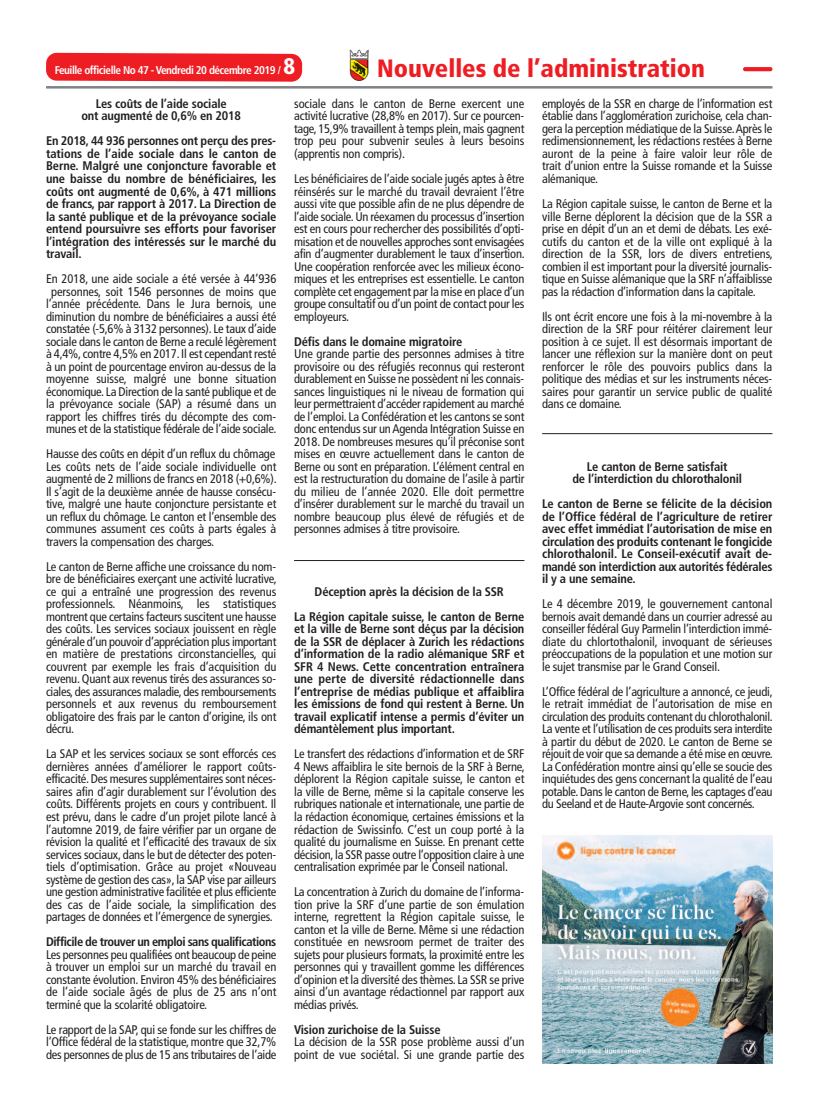
<style>
.page{position:relative;width:815px;height:1117px;background:#fff}
.page>*{position:absolute;margin:0;border:0;box-sizing:border-box;transform-origin:0 0}
.t1{font:900 condensed 25px "Frutiger";color:#ee1d23}
.t2{font:condensed 12.5px/12.5px "Frutiger";letter-spacing:-.015em;color:#231f20;text-align:justify}
.t3{font:700 condensed 12.5px/12.5px "Frutiger";letter-spacing:-.015em;color:#231f20;text-align:center}
.t4{font:700 condensed 12.5px "Frutiger";letter-spacing:-.035em;color:#231f20}
.t5{font:700 condensed 11.25px "Frutiger";letter-spacing:-.045em;color:#fff}
.s1{font-weight:900;font-size:22.5px}
</style>
<div class="page">
<svg style="left:46px;top:53px;width:256px;height:29px;background:#ee292f"></svg>
<svg style="left:743px;top:67px;width:29px;height:4px"></svg>
<hr style="left:46px;top:86px;width:726px;height:2px;background:#808285">
<img style="left:349px;top:49px;width:20px;height:32px">
<hr style="left:294px;top:560px;width:230px;height:1px;background:#231f20">
<hr style="left:542px;top:433px;width:230px;height:1px;background:#231f20">
<img style="left:542px;top:835px;width:230px;height:227px">
<p class="t5" style="left:55px;top:65px;width:242px">Feuille officielle No 47 - Vendredi 20 décembre 2019 / <span class="s1">8</span></p>
<h1 class="t1" style="left:377px;top:58px;width:329px">Nouvelles de l’administration</h1>
<p class="t3" style="left:81px;top:98px;width:161px">Les coûts de l’aide sociale<br>ont augmenté de 0,6% en 2018</p>
<p class="t3" style="left:46px;top:136px;width:232px;text-align:justify">En 2018, 44 936 personnes ont perçu des pres&shy;tations de l’aide sociale dans le canton de Berne. Malgré une conjoncture favorable et une baisse du nombre de bénéficiaires, les coûts ont augmenté de 0,6%, à 471 millions de francs, par rapport à 2017. La Direction de la santé publique et de la prévoyance sociale entend poursuivre ses efforts pour favoriser l’intégration des intéressés sur le marché du travail.</p>
<p class="t2" style="left:46px;top:273px;width:232px;text-align:center">En 2018, une aide sociale a été versée à 44’936 personnes, soit 1546 personnes de moins que l’année précédente. Dans le Jura bernois, une diminution du nombre de bénéficiaires a aussi été constatée (-5,6% à 3132 personnes). Le taux d’aide sociale dans le canton de Berne a reculé légèrement à 4,4%,contre 4,5% en 2017. Il est cependant resté à un point de pourcentage environ au-dessus de la moyenne suisse, malgré une bonne situation économique. La Direction de la santé publique et de la prévoyance sociale (SAP) a résumé dans un rapport les chiffres tirés du décompte des com&shy;munes et de la statistique fédérale de l’aide sociale.</p>
<p class="t2" style="left:46px;top:448px;width:232px;text-align:left">Hausse des coûts en dépit d’un reflux du chômage Les coûts nets de l’aide sociale individuelle ont augmenté de 2 millions de francs en 2018 (+0,6%).<br>Il s’agit de la deuxième année de hausse consécu&shy;tive, malgré une haute conjoncture persistante et un reflux du chômage. Le canton et l’ensemble des communes assument ces coûts à parts égales à travers la compensation des charges.</p>
<p class="t2" style="left:46px;top:561px;width:232px">Le canton de Berne affiche une croissance du nom&shy;bre de bénéficiaires exerçant une activité lucrative, ce qui a entraîné une progression des revenus professionnels. Néanmoins, les statistiques montrent que certains facteurs suscitent une hausse des coûts. Les services sociaux jouissent en règle générale d’un pouvoir d’appréciation plus important en matière de prestations circonstancielles, qui couvrent par exemple les frais d’acquisition du revenu. Quant aux revenus tirés des assurances so&shy;ciales, des assurances maladie, des remboursements personnels et aux revenus du remboursement obligatoire des frais par le canton d’origine, ils ont décru.</p>
<p class="t2" style="left:46px;top:748px;width:232px">La SAP et les services sociaux se sont efforcés ces dernières années d’améliorer le rapport coûts&shy;efficacité.Des mesures supplémentaires sont néces&shy;saires afin d’agir durablement sur l’évolution des coûts. Différents projets en cours y contribuent. Il est prévu, dans le cadre d’un projet pilote lancé à l’automne 2019, de faire vérifier par un organe de révision la qualité et l’efficacité des travaux de six services sociaux, dans le but de détecter des poten&shy;tiels d’optimisation. Grâce au projet «Nouveau système de gestion des cas», la SAP vise par ailleurs une gestion administrative facilitée et plus efficiente des cas de l’aide sociale, la simplification des partages de données et l’émergence de synergies.</p>
<p class="t4" style="left:46px;top:936px;width:232px">Difficile de trouver un emploi sans qualifications</p>
<p class="t2" style="left:46px;top:948px;width:232px">Les personnes peu qualifiées ont beaucoup de peine à trouver un emploi sur un marché du travail en constante évolution. Environ 45% des bénéficiaires de l’aide sociale âgés de plus de 25 ans n’ont terminé que la scolarité obligatoire.</p>
<p class="t2" style="left:46px;top:1023px;width:232px">Le rapport de la SAP, qui se fonde sur les chiffres de l’Office fédéral de la statistique, montre que 32,7% des personnes de plus de 15 ans tributaires de l’aide</p>
<p class="t2" style="left:542px;top:98px;width:232px">employés de la SSR en charge de l’information est établie dans l’agglomération zurichoise, cela chan&shy;gera la perception médiatique de la Suisse.Après le redimensionnement, les rédactions restées à Berne auront de la peine à faire valoir leur rôle de trait d’union entre la Suisse romande et la Suisse alémanique.</p>
<p class="t2" style="left:542px;top:198px;width:232px">La Région capitale suisse, le canton de Berne et la ville Berne déplorent la décision que de la SSR a prise en dépit d’un an et demi de débats. Les exé&shy;cutifs du canton et de la ville ont expliqué à la direction de la SSR, lors de divers entretiens, combien il est important pour la diversité journalis&shy;tique en Suisse alémanique que la SRF n’affaiblisse pas la rédaction d’information dans la capitale.</p>
<p class="t2" style="left:542px;top:311px;width:232px">Ils ont écrit encore une fois à la mi-novembre à la direction de la SRF pour réitérer clairement leur position à ce sujet. Il est désormais important de lancer une réflexion sur la manière dont on peut renforcer le rôle des pouvoirs publics dans la politique des médias et sur les instruments néces&shy;saires pour garantir un service public de qualité dans ce domaine.</p>
<p class="t2" style="left:294px;top:98px;width:232px">sociale dans le canton de Berne exercent une activité lucrative (28,8% en 2017). Sur ce pourcen&shy;tage, 15,9% travaillent à temps plein,mais gagnent trop peu pour subvenir seules à leurs besoins (apprentis non compris).</p>
<p class="t2" style="left:294px;top:173px;width:232px">Les bénéficiaires de l’aide sociale jugés aptes à être réinsérés sur le marché du travail devraient l’être aussi vite que possible afin de ne plus dépendre de l’aide sociale.Un réexamen du processus d’insertion est en cours pour rechercher des possibilités d’opti&shy;misation et de nouvelles approches sont envisagées afin d’augmenter durablement le taux d’insertion.<br>Une coopération renforcée avec les milieux écono&shy;miques et les entreprises est essentielle. Le canton complète cet engagement par la mise en place d’un groupe consultatif ou d’un point de contact pour les employeurs.</p>
<p class="t3" style="left:294px;top:336px;width:170px">Défis dans le domaine migratoire</p>
<p class="t2" style="left:294px;top:348px;width:232px">Une grande partie des personnes admises à titre provisoire ou des réfugiés reconnus qui resteront durablement en Suisse ne possèdent ni les connais&shy;sances linguistiques ni le niveau de formation qui leur permettraient d’accéder rapidement au marché de l’emploi. La Confédération et les cantons se sont donc entendus sur unAgenda Intégration Suisse en 2018. De nombreuses mesures qu’il préconise sont mises en œuvre actuellement dans le canton de Berne ou sont en préparation. L’élément central en est la restructuration du domaine de l’asile à partir du milieu de l’année 2020. Elle doit permettre d’insérer durablement sur le marché du travail un nombre beaucoup plus élevé de réfugiés et de personnes admises à titre provisoire.</p>
<p class="t3" style="left:572px;top:461px;width:171px">Le canton de Berne satisfait<br>de l’interdiction du chlorothalonil</p>
<p class="t3" style="left:542px;top:498px;width:232px;text-align:justify">Le canton de Berne se félicite de la décision de l’Office fédéral de l’agriculture de retirer avec effet immédiat l’autorisation de mise en circulation des produits contenant le fongicide chlorothalonil. Le Conseil-exécutif avait de&shy;mandé son interdiction aux autorités fédérales il y a une semaine.</p>
<p class="t2" style="left:542px;top:598px;width:232px">Le 4 décembre 2019, le gouvernement cantonal bernois avait demandé dans un courrier adressé au conseiller fédéral Guy Parmelin l’interdiction immé&shy;diate du chlortothalonil, invoquant de sérieuses préoccupations de la population et une motion sur le sujet transmise par le Grand Conseil.</p>
<p class="t2" style="left:542px;top:686px;width:232px">L’Office fédéral de l’agriculture a annoncé, ce jeudi, le retrait immédiat de l’autorisation de mise en circulation des produits contenant du chlorothalonil.<br>La vente et l’utilisation de ces produits sera interdite à partir du début de 2020. Le canton de Berne se réjouit de voir que sa demande a été mise en œuvre.<br>La Confédération montre ainsi qu’elle se soucie des inquiétudes des gens concernant la qualité de l’eau potable.Dans le canton de Berne, les captages d’eau du Seeland et de Haute-Argovie sont concernés.</p>
<p class="t3" style="left:294px;top:580px;width:232px;line-height:25px">Déception après la décision de la SSR<br>La Région capitale suisse, le canton de Berne</p>
<p class="t3" style="left:294px;top:623px;width:232px;text-align:justify">et la ville de Berne sont déçus par la décision de la SSR de déplacer à Zurich les rédactions d’information de la radio alémanique SRF et SFR 4 News. Cette concentration entraînera une perte de diversité rédactionnelle dans l’entreprise de médias publique et affaiblira les émissions de fond qui restent à Berne. Un travail explicatif intense a permis d’éviter un démantèlement plus important.</p>
<p class="t2" style="left:294px;top:748px;width:232px">Le transfert des rédactions d’information et de SRF 4 News affaiblira le site bernois de la SRF à Berne, déplorent la Région capitale suisse, le canton et la ville de Berne, même si la capitale conserve les rubriques nationale et internationale, une partie de la rédaction économique, certaines émissions et la rédaction de Swissinfo. C’est un coup porté à la qualité du journalisme en Suisse. En prenant cette décision, la SSR passe outre l’opposition claire à une centralisation exprimée par le Conseil national.</p>
<p class="t2" style="left:294px;top:886px;width:232px">La concentration à Zurich du domaine de l’informa&shy;tion prive la SRF d’une partie de son émulation interne, regrettent la Région capitale suisse, le canton et la ville de Berne. Même si une rédaction constituée en newsroom permet de traiter des sujets pour plusieurs formats, la proximité entre les personnes qui y travaillent gomme les différences d’opinion et la diversité des thèmes. La SSR se prive ainsi d’un avantage rédactionnel par rapport aux médias privés.</p>
<p class="t3" style="left:294px;top:1023px;width:148px">Vision zurichoise de la Suisse</p>
<p class="t2" style="left:294px;top:1036px;width:232px">La décision de la SSR pose problème aussi d’un point de vue sociétal. Si une grande partie des</p>
</div>
